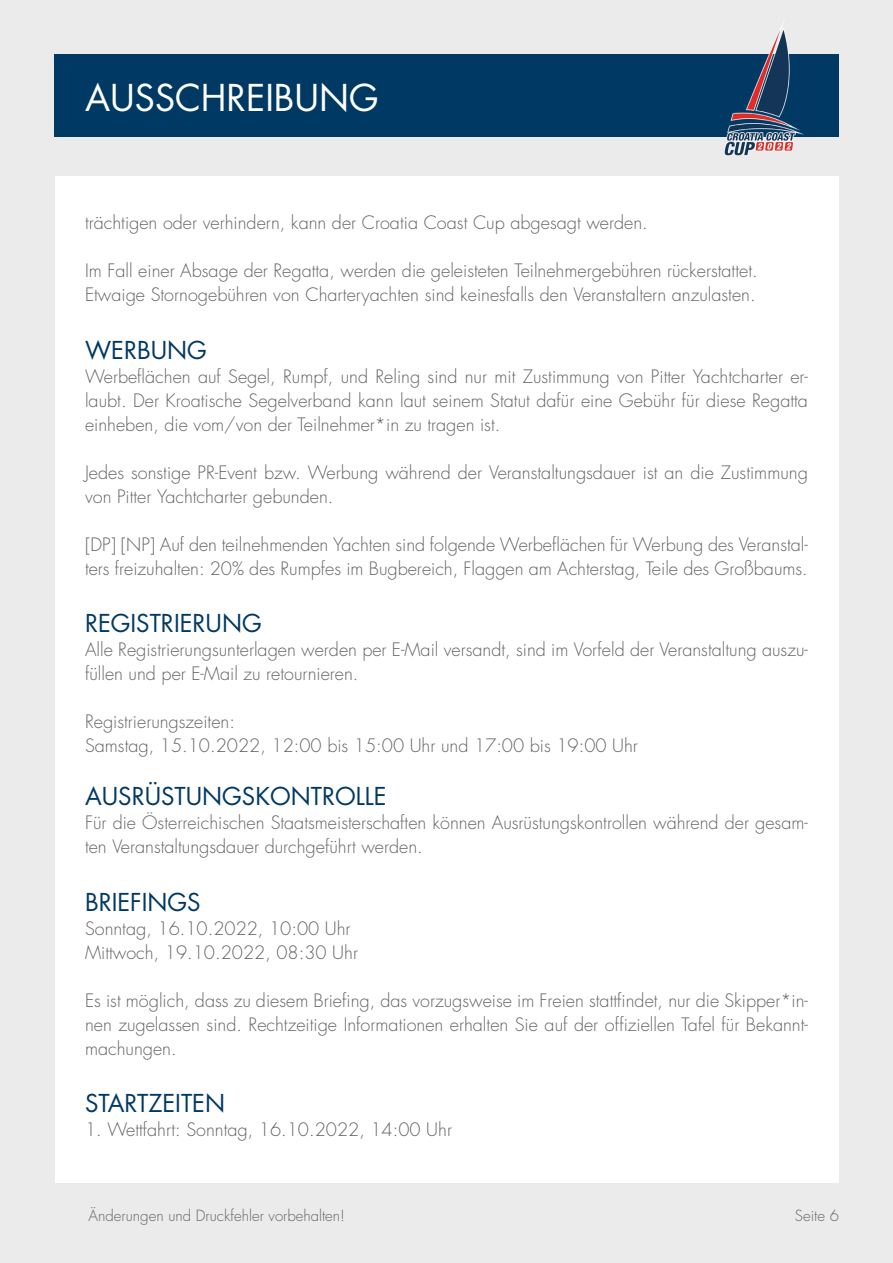
<style>
.page{position:relative;width:893px;height:1263px;background:#ebebec}
.page>*{position:absolute;margin:0;border:0;box-sizing:border-box;transform-origin:0 0}
.t1{font:36px "Futura Std";color:#fff}
.t2{font:24px "Futura Std";color:#003964}
.t3{font:300 18px/24px "Futura Std";color:#636466}
.t4{font:300 15px "Futura Std";color:#636466}
</style>
<div class="page">
<div style="left:54px;top:54px;width:785px;height:82px;background:#003964"></div>
<div style="left:55px;top:176px;width:784px;height:1007px;background:#fff"></div>
<img style="left:724px;top:24px;width:79px;height:131px">
<h1 class="t1" style="left:85px;top:75px;width:295px">AUSSCHREIBUNG</h1>
<p class="t3" style="left:85px;top:211px;width:564px">trächtigen oder verhindern, kann der Croatia Coast Cup abgesagt werden.</p>
<p class="t3" style="left:85px;top:259px;width:674px">Im Fall einer Absage der Regatta, werden die geleisteten Teilnehmergebühren rückerstattet.<br>Etwaige Stornogebühren von Charteryachten sind keinesfalls den Veranstaltern anzulasten.</p>
<h2 class="t2" style="left:85px;top:335px;width:123px">WERBUNG</h2>
<p class="t3" style="left:85px;top:365px;width:724px;text-align:justify">Werbeflächen auf Segel, Rumpf, und Reling sind nur mit Zustimmung von Pitter Yachtcharter er&shy;laubt. Der Kroatische Segelverband kann laut seinem Statut dafür eine Gebühr für diese Regatta einheben, die vom/von der Teilnehmer*in zu tragen ist.</p>
<p class="t3" style="left:85px;top:461px;width:724px">Jedes sonstige PR-Event bzw. Werbung während der Veranstaltungsdauer ist an die Zustimmung von Pitter Yachtcharter gebunden.</p>
<p class="t3" style="left:85px;top:533px;width:724px">[DP] [NP] Auf den teilnehmenden Yachten sind folgende Werbeflächen für Werbung des Veranstal&shy;ters freizuhalten: 20% des Rumpfes im Bugbereich, Flaggen am Achterstag, Teile des Großbaums.</p>
<h2 class="t2" style="left:85px;top:608px;width:178px">REGISTRIERUNG</h2>
<p class="t3" style="left:85px;top:638px;width:724px">Alle Registrierungsunterlagen werden per E-Mail versandt, sind im Vorfeld der Veranstaltung auszu&shy;füllen und per E-Mail zu retournieren.</p>
<p class="t3" style="left:85px;top:710px;width:554px">Registrierungszeiten:<br>Samstag, 15.10.2022, 12:00 bis 15:00 Uhr und 17:00 bis 19:00 Uhr</p>
<h2 class="t2" style="left:85px;top:781px;width:303px">AUSRÜSTUNGSKONTROLLE</h2>
<p class="t3" style="left:85px;top:811px;width:724px">Für die Österreichischen Staatsmeisterschaften können Ausrüstungskontrollen während der gesam&shy;ten Veranstaltungsdauer durchgeführt werden.</p>
<h2 class="t2" style="left:85px;top:887px;width:117px">BRIEFINGS</h2>
<p class="t3" style="left:85px;top:917px;width:274px">Sonntag, 16.10.2022, 10:00 Uhr<br>Mittwoch, 19.10.2022, 08:30 Uhr</p>
<p class="t3" style="left:85px;top:989px;width:724px;text-align:justify">Es ist möglich, dass zu diesem Briefing, das vorzugsweise im Freien stattfindet, nur die Skipper*in&shy;nen zugelassen sind. Rechtzeitige Informationen erhalten Sie auf der offiziellen Tafel für Bekannt&shy;machungen.</p>
<h2 class="t2" style="left:85px;top:1088px;width:142px">STARTZEITEN</h2>
<p class="t3" style="left:85px;top:1118px;width:368px">1. Wettfahrt: Sonntag, 16.10.2022, 14:00 Uhr</p>
<p class="t4" style="left:89px;top:1207px;width:258px">Änderungen und Druckfehler vorbehalten!</p>
<p class="t4" style="left:795px;top:1207px;width:46px">Seite 6</p>
</div>
